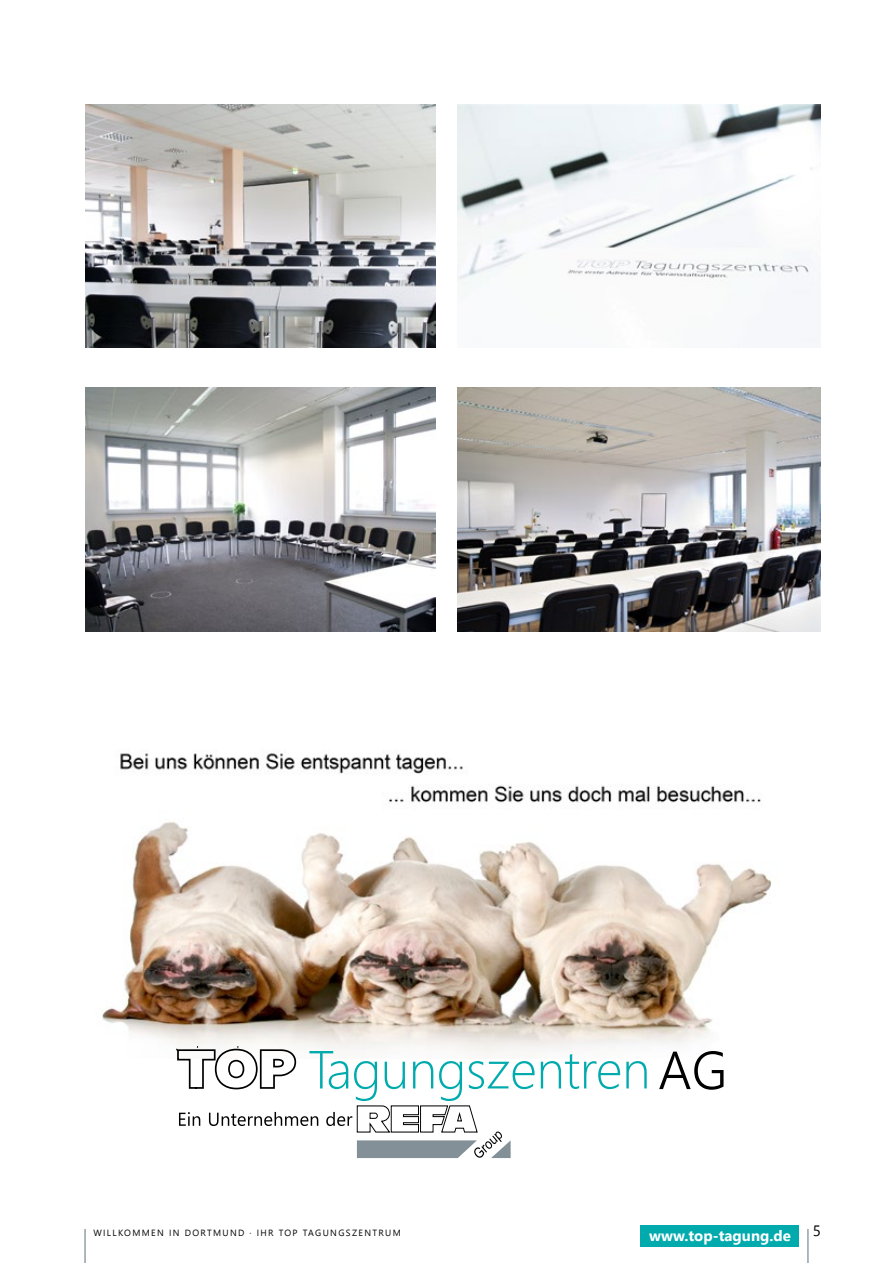
<style>
.page{position:relative;width:893px;height:1263px;background:#fff}
.page>*{position:absolute;margin:0;border:0;box-sizing:border-box;transform-origin:0 0}
.t1{font:300 53.55px "Segoe UI";color:#000}
.t2{font:700 15px "Segoe UI";color:#fff}
.t3{font:15px "Segoe UI";color:#000}
.t4{font:9px "Segoe UI";letter-spacing:.15em;color:#000}
</style>
<div class="page">
<hr style="left:807px;top:1229px;width:2px;height:34px;background:#839097">
<hr style="left:84px;top:1229px;width:2px;height:34px;background:#839097">
<img style="left:101px;top:753px;width:671px;height:297px">
<img style="left:85px;top:104px;width:351px;height:244px">
<img style="left:457px;top:388px;width:364px;height:243px">
<img style="left:85px;top:388px;width:351px;height:243px">
<img style="left:457px;top:104px;width:364px;height:193px">
<div style="left:641px;top:1225px;width:158px;height:21px;background:#00aaad"></div>
<svg style="left:541px;top:1054px;width:79px;height:35px"></svg>
<svg style="left:626px;top:1061px;width:21px;height:27px"></svg>
<svg style="left:175px;top:1045px;width:360px;height:113px"></svg>
<h1 class="t1" style="left:658px;top:1027px;width:71px">AG</h1>
<p class="t4" style="left:93px;top:1226px;width:309px">WILLKOMMEN IN DORTMUND · IHR TOP TAGUNGSZENTRUM</p>
<h2 class="t2" style="left:649px;top:1224px;width:143px">www.top-tagung.de</h2>
<h2 class="t3" style="left:813px;top:1218px;width:10px">5</h2>
</div>
